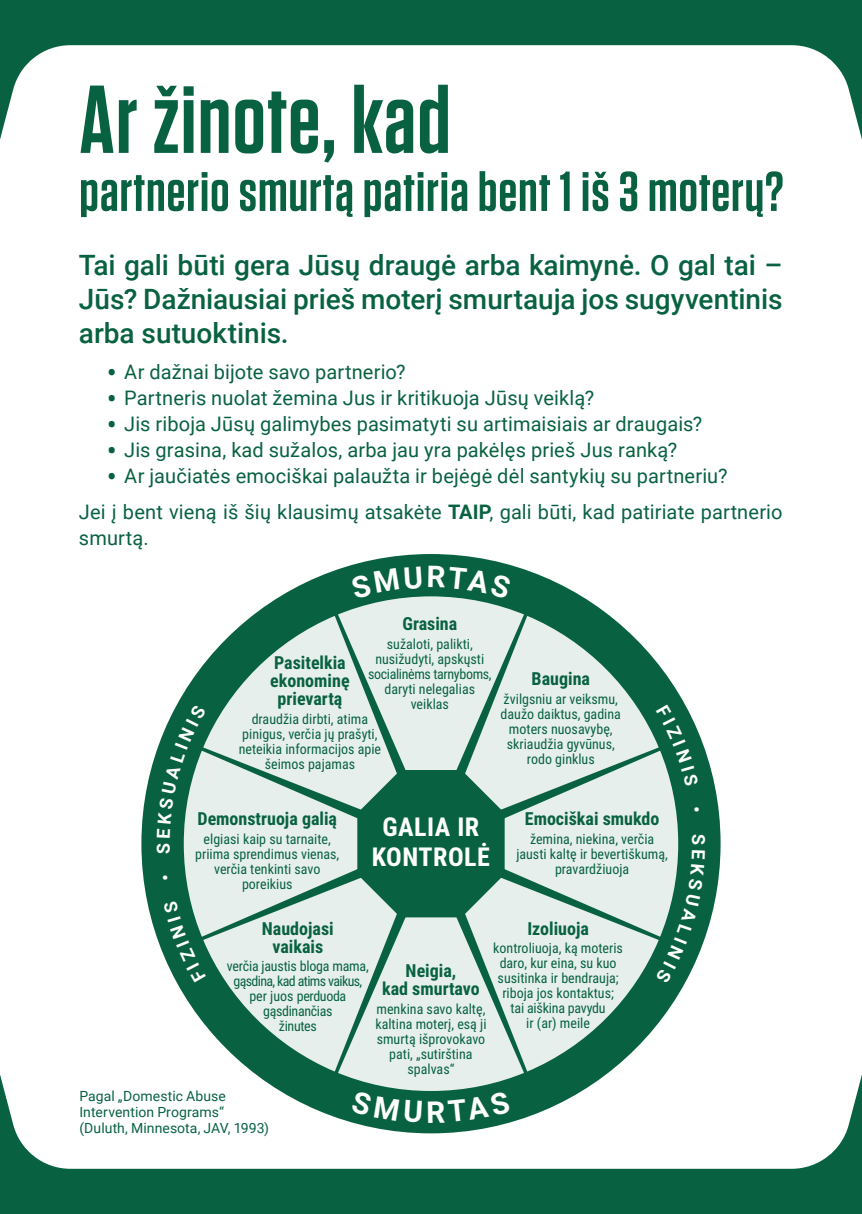
<style>
.page{position:relative;width:862px;height:1214px;background:#fff}
.page>*{position:absolute;margin:0;border:0;box-sizing:border-box;transform-origin:0 0}
.t1{font:600 96px "Tungsten";letter-spacing:.015em;color:#086241}
.t2{font:600 56px "Tungsten";letter-spacing:.02em;color:#086241}
.t3{font:500 28px/34px "Roboto";color:#086241;text-align:justify}
.t4{font:700 26px/30px "Roboto Condensed";letter-spacing:.02em;color:#fff;text-align:center}
.t5{font:20px/36px "Roboto";letter-spacing:.005em;color:#086241}
.t6{font:700 18px/18px "Roboto Condensed";color:#086241;text-align:center}
.t7{font:14px/15px "Roboto Condensed";color:#086241;text-align:center}
.t8{font:14px/15px "Roboto Condensed";letter-spacing:-.025em;color:#086241;text-align:center}
.t9{font:14px/16px "Roboto";letter-spacing:.005em;color:#086241}
.s1{font-size:30px}
.s2{font-weight:700}
</style>
<div class="page">
<div style="left:0;top:0;width:862px;height:1213px;background:#086241"></div>
<div style="left:0;top:45px;width:862px;height:1123px;background:#fff"></div>
<svg style="left:141px;top:554px;width:579px;height:579px"></svg>
<svg style="left:191px;top:743px;width:480px;height:201px;background:#d8e6e1"></svg>
<svg style="left:330px;top:603px;width:201px;height:480px;fill:#e6efec"></svg>
<svg style="left:351px;top:566px;width:71px;height:32px"></svg>
<svg style="left:428px;top:566px;width:83px;height:32px"></svg>
<svg style="left:163px;top:900px;width:43px;height:82px"></svg>
<svg style="left:163px;top:875px;width:5px;height:5px"></svg>
<svg style="left:157px;top:843px;width:13px;height:10px"></svg>
<svg style="left:157px;top:704px;width:49px;height:133px"></svg>
<svg style="left:656px;top:704px;width:42px;height:82px"></svg>
<svg style="left:694px;top:807px;width:5px;height:4px"></svg>
<svg style="left:656px;top:834px;width:49px;height:148px"></svg>
<svg style="left:351px;top:1090px;width:71px;height:32px"></svg>
<svg style="left:428px;top:1090px;width:82px;height:32px"></svg>
<h1 class="t1" style="left:79px;top:69px;width:373px">Ar žinote, kad</h1>
<h2 class="t2" style="left:79px;top:162px;width:705px">partnerio smurtą patiria bent 1 iš 3 moterų?</h2>
<h3 class="t3" style="left:79px;top:246px;width:705px">Tai gali būti gera Jūsų draugė arba kaimynė. O gal tai – Jūs? Dažniausiai prieš moterį smurtauja jos sugyventinis arba sutuoktinis.</h3>
<h3 class="t5" style="left:107px;top:353px;width:300px"><span class="s1">•</span> Ar dažnai bijote savo partnerio?</h3>
<h3 class="t5" style="left:107px;top:379px;width:489px"><span class="s1">•</span> Partneris nuolat žemina Jus ir kritikuoja Jūsų veiklą?</h3>
<h3 class="t5" style="left:107px;top:405px;width:597px"><span class="s1">•</span> Jis riboja Jūsų galimybes pasimatyti su artimaisiais ar draugais?</h3>
<h3 class="t5" style="left:107px;top:431px;width:572px"><span class="s1">•</span> Jis grasina, kad sužalos, arba jau yra pakėlęs prieš Jus ranką?</h3>
<h3 class="t5" style="left:79px;top:457px;width:705px;text-indent:28px"><span class="s1">•</span> Ar jaučiatės emociškai palaužta ir bejėgė dėl santykių su partneriu?<br>Jei į bent vieną iš šių klausimų atsakėte <span class="s2">TAIP</span>, gali būti, kad patiriate partnerio</h3>
<h3 class="t5" style="left:79px;top:519px;width:71px">smurtą.</h3>
<p class="t6" style="left:402px;top:614px;width:56px">Grasina</p>
<p class="t7" style="left:368px;top:635px;width:125px">sužaloti, palikti, nusižudyti, apskųsti socialinėms tarnyboms, daryti nelegalias veiklas</p>
<p class="t6" style="left:270px;top:653px;width:81px">Pasitelkia ekonominę prievartą</p>
<p class="t7" style="left:239px;top:711px;width:144px">draudžia dirbti, atima pinigus, verčia jų prašyti, neteikia informacijos apie šeimos pajamas</p>
<p class="t6" style="left:532px;top:669px;width:60px">Baugina</p>
<p class="t7" style="left:501px;top:691px;width:122px">žvilgsniu ar veiksmu, daužo daiktus, gadina moters nuosavybę, skriaudžia gyvūnus, rodo ginklus</p>
<p class="t6" style="left:197px;top:809px;width:141px">Demonstruoja galią</p>
<p class="t7" style="left:195px;top:831px;width:146px">elgiasi kaip su tarnaite, priima sprendimus vienas, verčia tenkinti savo poreikius</p>
<h3 class="t4" style="left:372px;top:810px;width:120px">GALIA IR<br>KONTROLĖ</h3>
<p class="t6" style="left:525px;top:809px;width:136px">Emociškai smukdo</p>
<p class="t7" style="left:516px;top:831px;width:153px">žemina, niekina, verčia jausti kaltę ir bevertiškumą, pravardžiuoja</p>
<p class="t6" style="left:262px;top:918px;width:73px">Naudojasi vaikais</p>
<p class="t8" style="left:227px;top:958px;width:143px">verčia jaustis bloga mama, gąsdina, kad atims vaikus, per juos perduoda gąsdinančias<br>žinutes</p>
<p class="t9" style="left:79px;top:1087px;width:191px">Pagal „Domestic Abuse<br>Intervention Programs“ (Duluth, Minnesota, JAV, 1993)</p>
<p class="t6" style="left:382px;top:961px;width:99px">Neigia,<br>kad smurtavo</p>
<p class="t7" style="left:375px;top:1000px;width:113px">menkina savo kaltę, kaltina moterį, esą ji smurtą išprovokavo pati, „sutirština spalvas“</p>
<p class="t6" style="left:527px;top:918px;width:63px">Izoliuoja</p>
<p class="t7" style="left:493px;top:940px;width:131px">kontroliuoja, ką moteris daro, kur eina, su kuo susitinka ir bendrauja; riboja jos kontaktus;<br>tai aiškina pavydu<br>ir (ar) meile</p>
</div>
